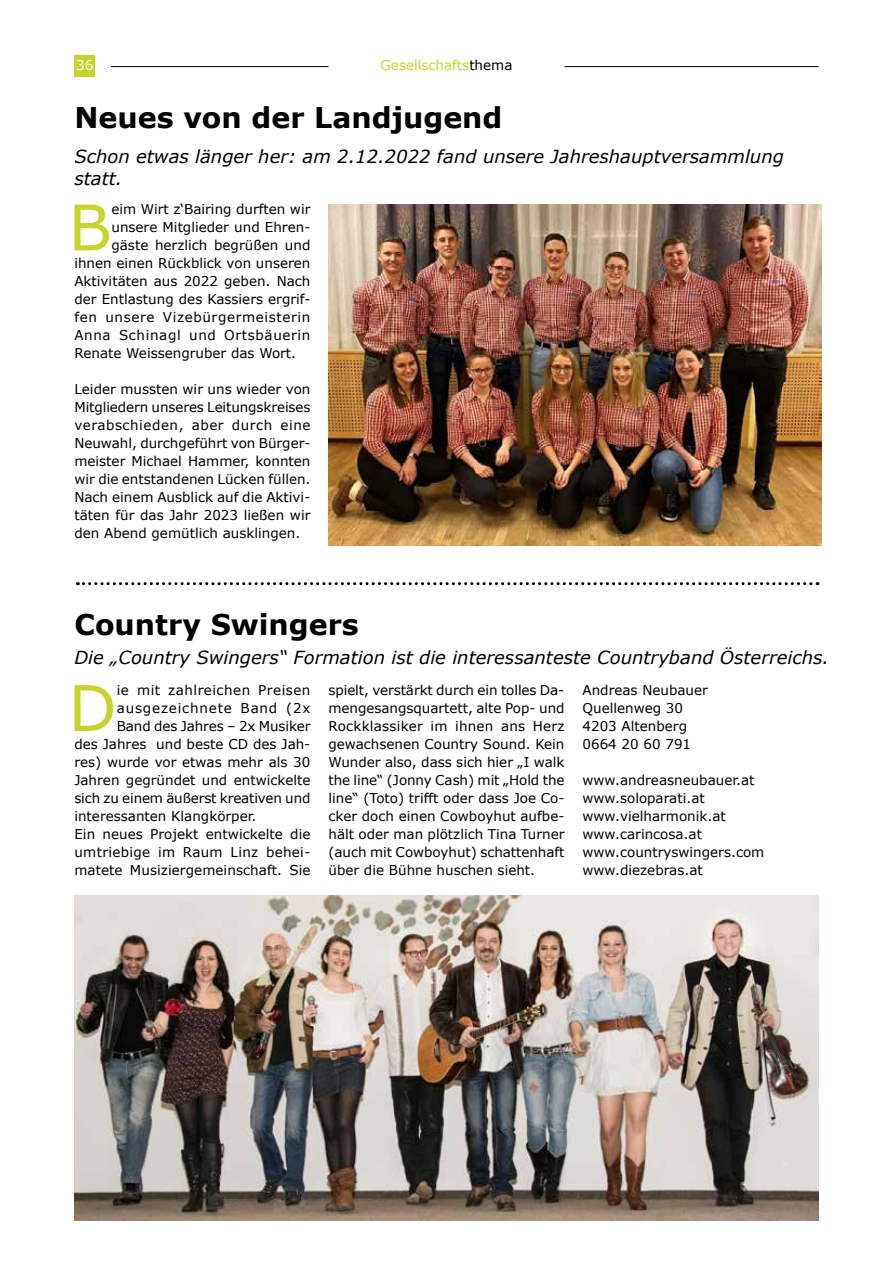
<style>
.page{position:relative;width:893px;height:1263px;background:#fff}
.page>*{position:absolute;margin:0;border:0;box-sizing:border-box;transform-origin:0 0}
.t1{font:63px "Verdana";color:#c8d32d}
.t2{font:700 28.5px "Verdana";color:#000}
.t3{font:italic 18px/22.5px "Verdana";color:#000}
.t4{font:13.5px/18px "Verdana";color:#000;text-align:justify}
.t5{font:13.5px "Verdana";letter-spacing:.045em;color:#000}
.t6{font:13.5px "Verdana";letter-spacing:.025em;color:#000}
.t7{font:13.5px "Verdana";letter-spacing:.035em;color:#000}
.t8{font:13.5px "Verdana";letter-spacing:.06em;color:#000}
.t9{font:13.5px "Verdana";color:#c8d32d}
.t10{font:13.5px "Verdana";color:#fff}
.s1{color:#000}
</style>
<div class="page">
<div style="left:74px;top:56px;width:21px;height:21px;background:#c8d32d"></div>
<hr style="left:111px;top:66px;width:217px;height:1px;background:#000">
<hr style="left:564px;top:66px;width:255px;height:1px;background:#000">
<img style="left:74px;top:896px;width:745px;height:324px">
<img style="left:328px;top:205px;width:494px;height:340px">
<svg style="left:77px;top:582px;width:741px;height:3px"></svg>
<p class="t10" style="left:76px;top:56px;width:19px">36</p>
<p class="t9" style="left:380px;top:56px;width:133px">Gesellschafts<span class="s1">thema</span></p>
<h2 class="t2" style="left:74px;top:98px;width:430px">Neues von der Landjugend</h2>
<h3 class="t3" style="left:74px;top:145px;width:711px">Schon etwas länger her: am 2.12.2022 fand unsere Jahreshauptversammlung statt.</h3>
<h1 class="t1" style="left:68px;top:184px;width:45px">B</h1>
<p class="t4" style="left:111px;top:200px;width:201px">eim Wirt z‘Bairing durften wir</p>
<p class="t4" style="left:111px;top:218px;width:200px">unsere Mitglieder und Ehren-</p>
<p class="t4" style="left:111px;top:236px;width:200px">gäste herzlich begrüßen und</p>
<p class="t4" style="left:74px;top:254px;width:238px">ihnen einen Rückblick von unseren</p>
<p class="t4" style="left:74px;top:272px;width:238px">Aktivitäten aus 2022 geben. Nach</p>
<p class="t4" style="left:74px;top:290px;width:238px">der Entlastung des Kassiers ergrif-</p>
<p class="t5" style="left:74px;top:308px;width:238px">fen unsere Vizebürgermeisterin</p>
<p class="t5" style="left:74px;top:326px;width:238px">Anna Schinagl und Ortsbäuerin</p>
<p class="t4" style="left:74px;top:344px;width:223px">Renate Weissengruber das Wort.</p>
<p class="t4" style="left:74px;top:380px;width:238px">Leider mussten wir uns wieder von Mitgliedern unseres Leitungskreises verabschieden, aber durch eine Neuwahl, durchgeführt von Bürger&shy;meister Michael Hammer, konnten wir die entstandenen Lücken füllen.<br>Nach einem Ausblick auf die Aktivi&shy;täten für das Jahr 2023 ließen wir den Abend gemütlich ausklingen.</p>
<h2 class="t2" style="left:74px;top:604px;width:286px">Country Swingers</h2>
<h3 class="t3" style="left:74px;top:646px;width:756px">Die „Country Swingers“ Formation ist die interessanteste Countryband Österreichs.</h3>
<p class="t4" style="left:582px;top:681px;width:127px;text-align:left">Andreas Neubauer<br>Quellenweg 30<br>4203 Altenberg<br>0664 20 60 791</p>
<p class="t4" style="left:582px;top:771px;width:183px;text-align:left">www.andreasneubauer.at www.soloparati.at www.vielharmonik.at www.carincosa.at www.countryswingers.com www.diezebras.at</p>
<h1 class="t1" style="left:68px;top:665px;width:50px">D</h1>
<p class="t7" style="left:117px;top:681px;width:195px">ie mit zahlreichen Preisen</p>
<p class="t4" style="left:328px;top:681px;width:238px">spielt, verstärkt durch ein tolles Da&shy;mengesangsquartett, alte Pop- und Rockklassiker im ihnen ans Herz gewachsenen Country Sound. Kein Wunder also, dass sich hier „I walk the line“ (Jonny Cash) mit „Hold the line“ (Toto) trifft oder dass Joe Co&shy;cker doch einen Cowboyhut aufbe&shy;hält oder man plötzlich Tina Turner (auch mit Cowboyhut) schattenhaft über die Bühne huschen sieht.</p>
<p class="t8" style="left:117px;top:699px;width:195px">ausgezeichnete Band (2x</p>
<p class="t4" style="left:117px;top:717px;width:195px">Band des Jahres – 2x Musiker</p>
<p class="t4" style="left:74px;top:735px;width:238px">des Jahres und beste CD des Jah-</p>
<p class="t4" style="left:74px;top:753px;width:238px">res) wurde vor etwas mehr als 30</p>
<p class="t4" style="left:74px;top:771px;width:238px">Jahren gegründet und entwickelte</p>
<p class="t4" style="left:74px;top:789px;width:238px">sich zu einem äußerst kreativen und</p>
<p class="t4" style="left:74px;top:807px;width:184px">interessanten Klangkörper.</p>
<p class="t4" style="left:74px;top:825px;width:238px">Ein neues Projekt entwickelte die</p>
<p class="t6" style="left:74px;top:843px;width:238px">umtriebige im Raum Linz behei-</p>
<p class="t4" style="left:74px;top:861px;width:238px">matete Musiziergemeinschaft. Sie</p>
</div>
